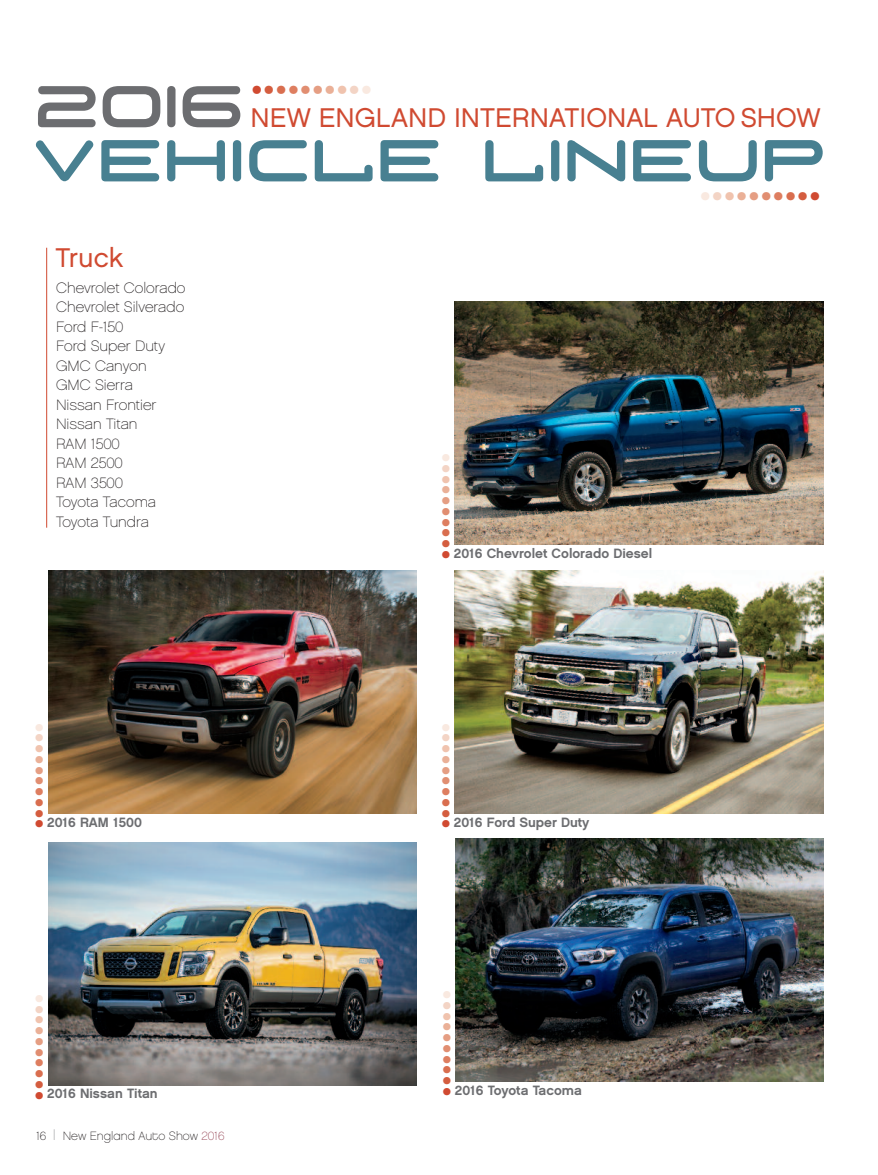
<style>
.page{position:relative;width:878px;height:1175px;background:#fff}
.page>*{position:absolute;margin:0;border:0;box-sizing:border-box;transform-origin:0 0}
.t1{font:140.55px "Fraulein";letter-spacing:.005em;color:#488091}
.t2{font:140.55px "Fraulein";color:#6c6d70}
.t3{font:39px "Chalet London Nineteen Sixty";color:#d04a31}
.t4{font:39px "Chalet London Nineteen Sixty";color:#f9e9e0}
.t5{font:34.35px "Chalet London Nineteen Sixty";color:#d04a31}
.t6{font:27px "Chalet London Nineteen Sixty";color:#d04a31}
.t7{font:15px/19.5px "Chalet Paris Nineteen Sixty";color:#231f20}
.t8{font:13.5px "Chalet New York Nineteen Sixty";color:#6c6d70}
.t9{font:12px "Chalet Paris Nineteen Eighty";color:#231f20}
.s1{color:#d45d3f}
.s2{color:#d96e4f}
.s3{color:#de7e60}
.s4{color:#e18e71}
.s5{color:#e59e83}
.s6{color:#eab097}
.s7{color:#f0c3ae}
.s8{color:#f3d4c5}
.s9{color:#f9e9e0}
.s10{font-size:14.4px;color:#808285}
.s11{color:#944152}
.s12{color:#d04a31}
</style>
<div class="page">
<img style="left:48px;top:571px;width:368px;height:243px">
<hr style="left:46px;top:248px;width:1px;height:279px;background:#d04a31">
<img style="left:454px;top:571px;width:369px;height:243px">
<img style="left:48px;top:842px;width:368px;height:243px">
<img style="left:455px;top:838px;width:369px;height:243px">
<img style="left:454px;top:301px;width:369px;height:243px">
<h1 class="t2" style="left:31px;top:-53px;width:211px">2016</h1>
<h2 class="t3" style="left:251px;top:67px;width:123px">•<span class="s1">•</span><span class="s2">•</span><span class="s3">•</span><span class="s4">•</span><span class="s5">•</span><span class="s6">•</span><span class="s7">•</span><span class="s8">•</span><span class="s9">•</span></h2>
<h3 class="t6" style="left:250px;top:101px;width:571px">NEW ENGLAND INTERNATIONAL AUTO SHOW</h3>
<h1 class="t1" style="left:29px;top:1px;width:795px">VEHICLE LINEUP</h1>
<h3 class="t6" style="left:56px;top:241px;width:69px">Truck</h3>
<p class="t7" style="left:56px;top:278px;width:131px">Chevrolet Colorado<br>Chevrolet Silverado<br>Ford F-150<br>Ford Super Duty<br>GMC Canyon<br>GMC Sierra<br>Nissan Frontier<br>Nissan Titan<br>RAM 1500<br>RAM 2500<br>RAM 3500<br>Toyota Tacoma<br>Toyota Tundra</p>
<h3 class="t5" style="left:19px;top:829px;width:109px;rotate:-90deg">•<span class="s1">•</span><span class="s2">•</span><span class="s3">•</span><span class="s4">•</span><span class="s5">•</span><span class="s6">•</span><span class="s7">•</span><span class="s8">•</span><span class="s9">•</span></h3>
<p class="t8" style="left:47px;top:813px;width:96px">2016 RAM 1500</p>
<h3 class="t5" style="left:19px;top:1100px;width:109px;rotate:-90deg">•<span class="s1">•</span><span class="s2">•</span><span class="s3">•</span><span class="s4">•</span><span class="s5">•</span><span class="s6">•</span><span class="s7">•</span><span class="s8">•</span><span class="s9">•</span></h3>
<p class="t8" style="left:47px;top:1085px;width:112px">2016 Nissan Titan</p>
<p class="t9" style="left:36px;top:1128px;width:190px">16 <span class="s10">|</span> New England Auto Show <span class="s11">2016</span></p>
<h2 class="t4" style="left:821px;top:219px;width:123px;rotate:-180deg">•<span class="s8">•</span><span class="s7">•</span><span class="s6">•</span><span class="s5">•</span><span class="s4">•</span><span class="s3">•</span><span class="s2">•</span><span class="s1">•</span><span class="s12">•</span></h2>
<h3 class="t5" style="left:425px;top:560px;width:109px;rotate:-90deg">•<span class="s1">•</span><span class="s2">•</span><span class="s3">•</span><span class="s4">•</span><span class="s5">•</span><span class="s6">•</span><span class="s7">•</span><span class="s8">•</span><span class="s9">•</span></h3>
<p class="t8" style="left:454px;top:544px;width:200px">2016 Chevrolet Colorado Diesel</p>
<h3 class="t5" style="left:425px;top:829px;width:109px;rotate:-90deg">•<span class="s1">•</span><span class="s2">•</span><span class="s3">•</span><span class="s4">•</span><span class="s5">•</span><span class="s6">•</span><span class="s7">•</span><span class="s8">•</span><span class="s9">•</span></h3>
<p class="t8" style="left:454px;top:813px;width:137px">2016 Ford Super Duty</p>
<h3 class="t5" style="left:426px;top:1096px;width:109px;rotate:-90deg">•<span class="s1">•</span><span class="s2">•</span><span class="s3">•</span><span class="s4">•</span><span class="s5">•</span><span class="s6">•</span><span class="s7">•</span><span class="s8">•</span><span class="s9">•</span></h3>
<p class="t8" style="left:455px;top:1081px;width:129px">2016 Toyota Tacoma</p>
</div>
